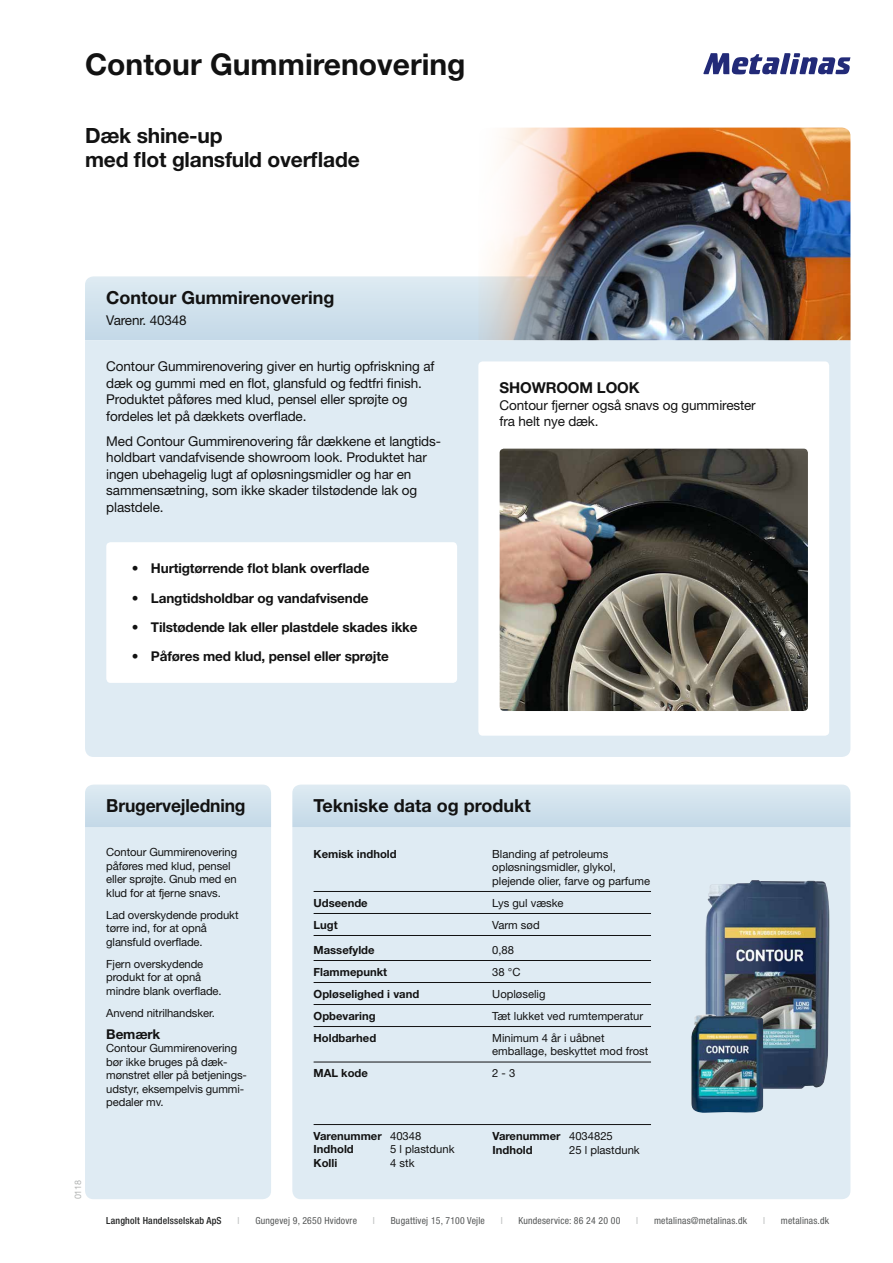
<style>
.page{position:relative;width:893px;height:1263px;background:#fff}
.page>*{position:absolute;margin:0;border:0;box-sizing:border-box;transform-origin:0 0}
.t1{font:700 30px "Helvetica Neue LT Std";color:#121212}
.t2{font:700 21px/24px "Helvetica Neue LT Std";letter-spacing:-.01em;color:#121212}
.t3{font:700 18px "Helvetica Neue LT Std";color:#121212}
.t4{font:700 15px "Helvetica Neue LT Std";letter-spacing:-.01em;color:#121212}
.t5{font:13.5px/16.5px "Helvetica Neue LT Std";letter-spacing:-.01em;color:#121212}
.t6{font:700 13.5px "Helvetica Neue LT Std";letter-spacing:-.01em;color:#121212}
.t7{font:11.25px/13.5px "Helvetica Neue LT Std";letter-spacing:-.01em;color:#121212}
.t8{font:700 11.25px/13.5px "Helvetica Neue LT Std";color:#121212}
.t9{font:condensed 9.75px "Helvetica Neue LT Std";letter-spacing:.02em;color:#565858}
.t10{font:500 condensed 9.75px "Helvetica Neue LT Std";letter-spacing:.02em;color:#212222}
.t11{font:condensed 9.75px "Helvetica Neue LT Std";color:#bdc0c0}
.t12{font:9px "Helvetica Neue";color:#b3b5b4}
.s1{font-weight:400}
</style>
<div class="page">
<svg style="left:703px;top:53px;width:147px;height:21px"></svg>
<svg style="left:85px;top:276px;width:393px;height:64px;background:#d1e1ec"></svg>
<div style="left:292px;top:827px;width:558px;height:372px;background:#dfebf3"></div>
<hr style="left:314px;top:891px;width:337px;height:1px;background:#121212">
<hr style="left:314px;top:913px;width:337px;height:1px;background:#121212">
<hr style="left:314px;top:935px;width:337px;height:1px;background:#121212">
<hr style="left:314px;top:960px;width:337px;height:1px;background:#121212">
<hr style="left:314px;top:982px;width:337px;height:1px;background:#121212">
<hr style="left:314px;top:1004px;width:337px;height:1px;background:#121212">
<hr style="left:314px;top:1026px;width:337px;height:1px;background:#121212">
<hr style="left:314px;top:1062px;width:337px;height:1px;background:#121212">
<hr style="left:314px;top:1124px;width:337px;height:1px;background:#121212">
<div style="left:85px;top:827px;width:186px;height:372px;background:#dfebf3"></div>
<div style="left:85px;top:340px;width:765px;height:417px;background:#dfebf3"></div>
<div style="left:478px;top:361px;width:351px;height:375px;background:#fff;border-radius:4px"></div>
<img style="left:500px;top:449px;width:308px;height:262px">
<div style="left:106px;top:542px;width:351px;height:141px;background:#fff;border-radius:4px"></div>
<svg style="left:85px;top:784px;width:186px;height:43px;background:#d1e2ed"></svg>
<svg style="left:292px;top:784px;width:558px;height:43px;background:#d1e2ed"></svg>
<img style="left:705px;top:880px;width:124px;height:209px">
<img style="left:691px;top:1014px;width:72px;height:99px">
<img style="left:478px;top:128px;width:372px;height:212px">
<h1 class="t1" style="left:85px;top:45px;width:382px">Contour Gummirenovering</h1>
<h2 class="t2" style="left:85px;top:123px;width:276px">Dæk shine-up<br>med flot glansfuld overflade</h2>
<h3 class="t3" style="left:106px;top:287px;width:230px">Contour Gummirenovering</h3>
<p class="t5" style="left:106px;top:312px;width:82px">Varenr. 40348</p>
<p class="t5" style="left:106px;top:358px;width:330px">Contour Gummirenovering giver en hurtig opfriskning af dæk og gummi med en flot, glansfuld og fedtfri finish.<br>Produktet påføres med klud, pensel eller sprøjte og fordeles let på dækkets overflade.</p>
<p class="t5" style="left:106px;top:432px;width:336px">Med Contour Gummirenovering får dækkene et langtids&shy;holdbart vandafvisende showroom look. Produktet har ingen ubehagelig lugt af opløsningsmidler og har en sammensætning, som ikke skader tilstødende lak og plastdele.</p>
<p class="t6" style="left:132px;top:560px;width:239px">• Hurtigtørrende flot blank overflade</p>
<p class="t6" style="left:132px;top:589px;width:238px">• Langtidsholdbar og vandafvisende</p>
<p class="t6" style="left:132px;top:619px;width:287px">• Tilstødende lak eller plastdele skades ikke</p>
<p class="t6" style="left:132px;top:648px;width:259px">• Påføres med klud, pensel eller sprøjte</p>
<h3 class="t4" style="left:500px;top:379px;width:141px">SHOWROOM LOOK</h3>
<p class="t5" style="left:500px;top:397px;width:258px">Contour fjerner også snavs og gummirester fra helt nye dæk.</p>
<h3 class="t3" style="left:106px;top:795px;width:141px">Brugervejledning</h3>
<h3 class="t3" style="left:314px;top:795px;width:219px">Tekniske data og produkt</h3>
<p class="t12" style="left:73px;top:1199px;width:21px;rotate:-90deg">0118</p>
<p class="t7" style="left:106px;top:845px;width:132px">Contour Gummirenovering påføres med klud, pensel eller sprøjte. Gnub med en klud for at fjerne snavs.</p>
<p class="t7" style="left:106px;top:908px;width:134px">Lad overskydende produkt tørre ind, for at opnå glansfuld overflade.</p>
<p class="t7" style="left:106px;top:957px;width:117px">Fjern overskydende produkt for at opnå mindre blank overflade.</p>
<p class="t7" style="left:106px;top:1006px;width:110px">Anvend nitrilhandsker.</p>
<p class="t6" style="left:106px;top:1026px;width:56px">Bemærk</p>
<p class="t7" style="left:106px;top:1041px;width:142px">Contour Gummirenovering bør ikke bruges på dæk&shy;mønstret eller på betjenings&shy;udstyr, eksempelvis gummi&shy;pedaler mv.</p>
<p class="t8" style="left:314px;top:847px;width:85px">Kemisk indhold</p>
<p class="t7" style="left:492px;top:847px;width:159px">Blanding af petroleums opløsningsmidler, glykol, plejende olier, farve og parfume</p>
<p class="t8" style="left:314px;top:896px;width:56px">Udseende</p>
<p class="t7" style="left:492px;top:896px;width:73px">Lys gul væske</p>
<p class="t8" style="left:314px;top:918px;width:26px">Lugt</p>
<p class="t7" style="left:492px;top:918px;width:49px">Varm sød</p>
<p class="t8" style="left:314px;top:943px;width:63px">Massefylde</p>
<p class="t7" style="left:492px;top:943px;width:23px">0,88</p>
<p class="t8" style="left:314px;top:965px;width:75px">Flammepunkt</p>
<p class="t7" style="left:492px;top:965px;width:30px">38 °C</p>
<p class="t8" style="left:314px;top:987px;width:107px">Opløselighed i vand</p>
<p class="t7" style="left:492px;top:987px;width:55px">Uopløselig</p>
<p class="t8" style="left:314px;top:1009px;width:64px">Opbevaring</p>
<p class="t7" style="left:492px;top:1009px;width:153px">Tæt lukket ved rumtemperatur</p>
<p class="t8" style="left:314px;top:1031px;width:64px">Holdbarhed</p>
<p class="t7" style="left:492px;top:1031px;width:158px">Minimum 4 år i uåbnet emballage, beskyttet mod frost</p>
<p class="t8" style="left:314px;top:1066px;width:56px">MAL kode</p>
<p class="t7" style="left:492px;top:1066px;width:25px">2 - 3</p>
<p class="t8" style="left:314px;top:1129px;width:109px">Varenummer <span class="s1">40348<br></span>Indhold</p>
<p class="t7" style="left:390px;top:1142px;width:66px">5 l plastdunk</p>
<p class="t8" style="left:314px;top:1156px;width:25px">Kolli</p>
<p class="t7" style="left:390px;top:1156px;width:26px">4 stk</p>
<p class="t8" style="left:493px;top:1129px;width:122px">Varenummer <span class="s1">4034825<br></span>Indhold</p>
<p class="t7" style="left:569px;top:1142px;width:72px">25 l plastdunk</p>
<p class="t10" style="left:106px;top:1215px;width:117px">Langholt Handelsselskab ApS</p>
<p class="t11" style="left:238px;top:1215px;width:3px">I</p>
<p class="t9" style="left:255px;top:1215px;width:103px">Gungevej 9, 2650 Hvidovre</p>
<p class="t11" style="left:373px;top:1215px;width:3px">I</p>
<p class="t9" style="left:391px;top:1215px;width:96px">Bugattivej 15, 7100 Vejle</p>
<p class="t11" style="left:501px;top:1215px;width:3px">I</p>
<p class="t9" style="left:519px;top:1215px;width:103px">Kundeservice: 86 24 20 00</p>
<p class="t11" style="left:636px;top:1215px;width:3px">I</p>
<p class="t9" style="left:654px;top:1215px;width:95px">metalinas@metalinas.dk</p>
<p class="t11" style="left:763px;top:1215px;width:3px">I</p>
<p class="t9" style="left:781px;top:1215px;width:50px">metalinas.dk</p>
</div>
